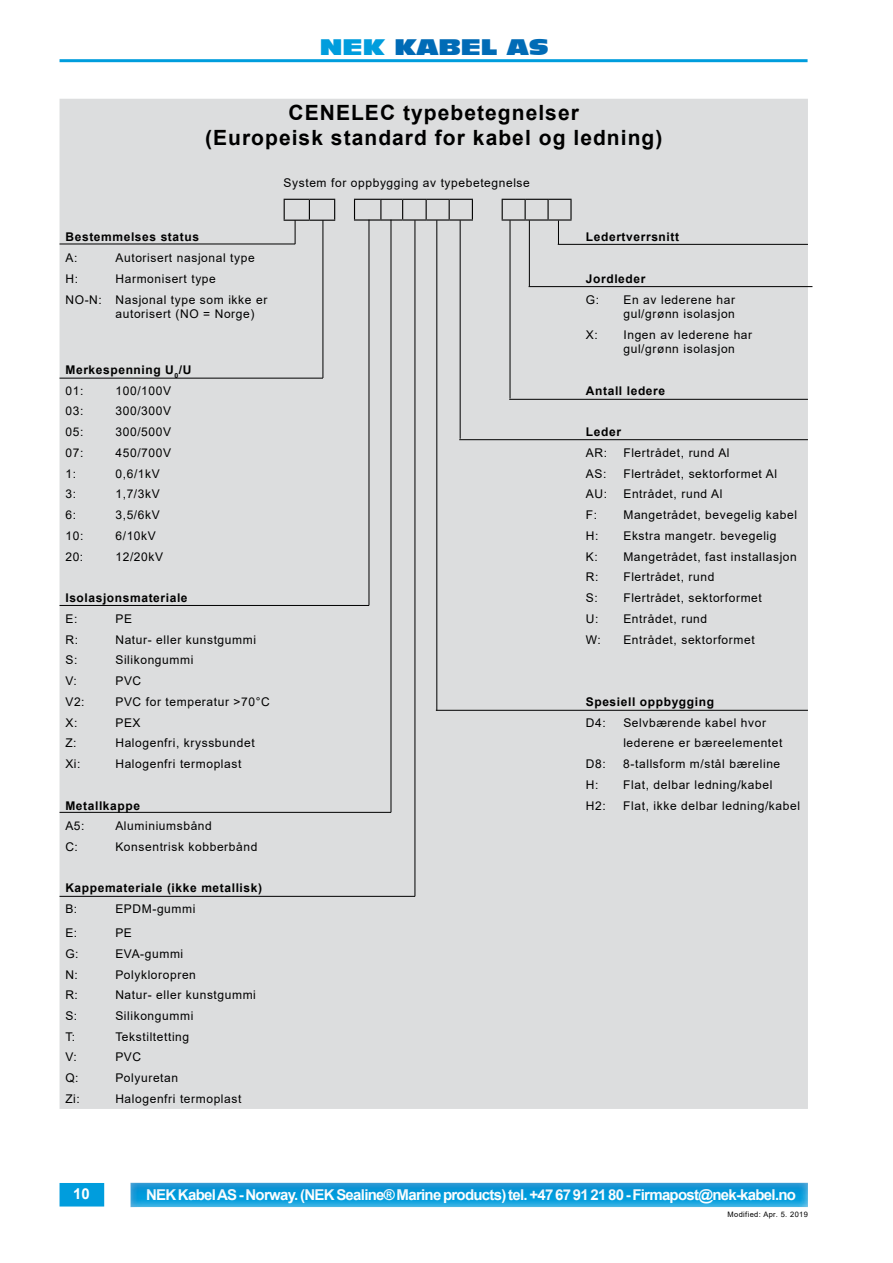
<style>
.page{position:relative;width:893px;height:1263px;background:#fff}
.page>*{position:absolute;margin:0;border:0;box-sizing:border-box;transform-origin:0 0}
.t1{font:700 21px/25.2px "Arial";letter-spacing:.05em;color:#000;text-align:center}
.t2{font:21px "Incised 901 BT Nord";color:#006bb6}
.t3{font:700 15px "Arial";letter-spacing:-.05em;color:#fff}
.t4{font:12px/14.4px "Arial";letter-spacing:.05em;color:#000}
.t5{font:700 12px/20.7px "Arial";letter-spacing:.05em;color:#000}
.t6{font:7.5px "Arial";letter-spacing:.05em;color:#000}
.s1{color:#009ddd}
.s2{font-weight:400}
</style>
<div class="page">
<hr style="left:60px;top:59px;width:747px;height:3px;background:#009ddd">
<div style="left:60px;top:1183px;width:44px;height:23px;background:#009ddd"></div>
<div style="left:128px;top:1177px;width:705px;height:31px;background:#006bb6;opacity:.33"></div>
<div style="left:60px;top:99px;width:748px;height:1010px;background:#dcddde"></div>
<svg style="left:354px;top:199px;width:119px;height:20px;background:#c6c7c8"></svg>
<hr style="left:354px;top:219px;width:27px;height:2px;background:#000">
<hr style="left:381px;top:219px;width:22px;height:2px;background:#000">
<hr style="left:403px;top:219px;width:23px;height:2px;background:#000">
<hr style="left:426px;top:219px;width:23px;height:2px;background:#000">
<hr style="left:449px;top:219px;width:24px;height:2px;background:#000">
<svg style="left:284px;top:199px;width:51px;height:45px;background:#c9c9ca"></svg>
<hr style="left:60px;top:244px;width:235px;height:1px;background:#000">
<hr style="left:323px;top:220px;width:1px;height:158px;background:#000">
<hr style="left:60px;top:378px;width:263px;height:1px;background:#000">
<hr style="left:369px;top:220px;width:1px;height:385px;background:#000">
<hr style="left:60px;top:605px;width:309px;height:1px;background:#000">
<hr style="left:391px;top:220px;width:1px;height:592px;background:#000">
<hr style="left:60px;top:812px;width:331px;height:1px;background:#000">
<hr style="left:415px;top:220px;width:1px;height:676px;background:#000">
<hr style="left:60px;top:896px;width:355px;height:1px;background:#000">
<svg style="left:502px;top:199px;width:70px;height:45px;background:#c9cacb"></svg>
<hr style="left:558px;top:244px;width:250px;height:1px;background:#000">
<hr style="left:529px;top:220px;width:1px;height:66px;background:#000">
<hr style="left:529px;top:286px;width:283px;height:1px;background:#000">
<hr style="left:510px;top:220px;width:1px;height:178px;background:#000">
<hr style="left:509px;top:399px;width:299px;height:1px;background:#000">
<hr style="left:460px;top:220px;width:1px;height:219px;background:#000">
<hr style="left:459px;top:439px;width:349px;height:1px;background:#000">
<hr style="left:437px;top:220px;width:1px;height:490px;background:#000">
<hr style="left:436px;top:710px;width:372px;height:1px;background:#000">
<h1 class="t2" style="left:320px;top:34px;width:230px"><span class="s1">NEK</span> KABEL AS</h1>
<h1 class="t1" style="left:205px;top:100px;width:459px">CENELEC typebetegnelser<br>(Europeisk standard for kabel og ledning)</h1>
<p class="t4" style="left:284px;top:175px;width:248px">System for oppbygging av typebetegnelse</p>
<p class="t5" style="left:66px;top:227px;width:135px">Bestemmelses status</p>
<p class="t5" style="left:586px;top:227px;width:95px">Ledertverrsnitt</p>
<p class="t4" style="left:66px;top:251px;width:13px">A:</p>
<p class="t4" style="left:116px;top:251px;width:141px">Autorisert nasjonal type</p>
<p class="t4" style="left:66px;top:271px;width:14px">H:</p>
<p class="t4" style="left:116px;top:271px;width:102px">Harmonisert type</p>
<p class="t5" style="left:586px;top:269px;width:61px">Jordleder</p>
<p class="t4" style="left:116px;top:292px;width:153px;text-indent:-50px">NO-N: Nasjonal type som ikke er autorisert (NO = Norge)</p>
<p class="t4" style="left:586px;top:292px;width:15px">G:</p>
<p class="t4" style="left:623px;top:292px;width:113px">En av lederene har gul/grønn isolasjon</p>
<p class="t4" style="left:586px;top:327px;width:13px">X:</p>
<p class="t4" style="left:623px;top:327px;width:130px">Ingen av lederene har gul/grønn isolasjon</p>
<p class="t5" style="left:66px;top:360px;width:127px">Merkespenning U<sub>0</sub>/U<br><span class="s2">01:</span></p>
<p class="t4" style="left:116px;top:383px;width:57px">100/100V</p>
<p class="t5" style="left:586px;top:380px;width:81px">Antall ledere</p>
<p class="t4" style="left:66px;top:404px;width:19px">03:</p>
<p class="t4" style="left:116px;top:404px;width:57px">300/300V</p>
<p class="t4" style="left:66px;top:425px;width:19px">05:</p>
<p class="t4" style="left:116px;top:425px;width:57px">300/500V</p>
<p class="t5" style="left:586px;top:422px;width:37px">Leder</p>
<p class="t4" style="left:65px;top:445px;width:19px">07:</p>
<p class="t4" style="left:116px;top:445px;width:57px">450/700V</p>
<p class="t4" style="left:586px;top:445px;width:23px">AR:</p>
<p class="t4" style="left:623px;top:445px;width:108px">Flertrådet, rund Al</p>
<p class="t4" style="left:65px;top:466px;width:12px">1:</p>
<p class="t4" style="left:116px;top:466px;width:46px">0,6/1kV</p>
<p class="t4" style="left:586px;top:466px;width:22px">AS:</p>
<p class="t4" style="left:623px;top:466px;width:155px">Flertrådet, sektorformet Al</p>
<p class="t4" style="left:65px;top:487px;width:12px">3:</p>
<p class="t4" style="left:116px;top:487px;width:46px">1,7/3kV</p>
<p class="t4" style="left:586px;top:487px;width:23px">AU:</p>
<p class="t4" style="left:623px;top:487px;width:100px">Entrådet, rund Al</p>
<p class="t4" style="left:65px;top:508px;width:12px">6:</p>
<p class="t4" style="left:115px;top:508px;width:46px">3,5/6kV</p>
<p class="t4" style="left:586px;top:508px;width:13px">F:</p>
<p class="t4" style="left:623px;top:508px;width:175px">Mangetrådet, bevegelig kabel</p>
<p class="t4" style="left:65px;top:528px;width:19px">10:</p>
<p class="t4" style="left:115px;top:528px;width:42px">6/10kV</p>
<p class="t4" style="left:586px;top:528px;width:14px">H:</p>
<p class="t4" style="left:623px;top:528px;width:155px">Ekstra mangetr. bevegelig</p>
<p class="t4" style="left:65px;top:549px;width:19px">20:</p>
<p class="t4" style="left:115px;top:549px;width:49px">12/20kV</p>
<p class="t4" style="left:586px;top:549px;width:13px">K:</p>
<p class="t4" style="left:623px;top:549px;width:175px">Mangetrådet, fast installasjon</p>
<p class="t4" style="left:586px;top:570px;width:14px">R:</p>
<p class="t4" style="left:623px;top:570px;width:93px">Flertrådet, rund</p>
<p class="t5" style="left:65px;top:588px;width:124px">Isolasjonsmateriale</p>
<p class="t4" style="left:586px;top:591px;width:13px">S:</p>
<p class="t4" style="left:623px;top:591px;width:140px">Flertrådet, sektorformet</p>
<p class="t4" style="left:65px;top:611px;width:13px">E:</p>
<p class="t4" style="left:115px;top:611px;width:18px">PE</p>
<p class="t4" style="left:586px;top:611px;width:14px">U:</p>
<p class="t4" style="left:623px;top:611px;width:85px">Entrådet, rund</p>
<p class="t4" style="left:65px;top:632px;width:14px">R:</p>
<p class="t4" style="left:115px;top:632px;width:142px">Natur- eller kunstgummi</p>
<p class="t4" style="left:586px;top:632px;width:17px">W:</p>
<p class="t4" style="left:623px;top:632px;width:133px">Entrådet, sektorformet</p>
<p class="t4" style="left:65px;top:653px;width:13px">S:</p>
<p class="t4" style="left:115px;top:653px;width:79px">Silikongummi</p>
<p class="t4" style="left:65px;top:673px;width:13px">V:</p>
<p class="t4" style="left:115px;top:673px;width:27px">PVC</p>
<p class="t4" style="left:65px;top:694px;width:21px">V2:</p>
<p class="t4" style="left:115px;top:694px;width:156px">PVC for temperatur &gt;70°C</p>
<p class="t5" style="left:586px;top:691px;width:130px">Spesiell oppbygging</p>
<p class="t4" style="left:65px;top:715px;width:13px">X:</p>
<p class="t4" style="left:115px;top:715px;width:27px">PEX</p>
<p class="t4" style="left:586px;top:715px;width:21px">D4:</p>
<p class="t4" style="left:623px;top:715px;width:144px">Selvbærende kabel hvor</p>
<p class="t4" style="left:65px;top:736px;width:13px">Z:</p>
<p class="t4" style="left:115px;top:736px;width:141px">Halogenfri, kryssbundet</p>
<p class="t4" style="left:623px;top:736px;width:161px">lederene er bæreelementet</p>
<p class="t4" style="left:65px;top:756px;width:17px">Xi:</p>
<p class="t4" style="left:115px;top:756px;width:128px">Halogenfri termoplast</p>
<p class="t4" style="left:586px;top:756px;width:21px">D8:</p>
<p class="t4" style="left:623px;top:756px;width:158px">8-tallsform m/stål bæreline</p>
<p class="t4" style="left:586px;top:777px;width:14px">H:</p>
<p class="t4" style="left:623px;top:777px;width:151px">Flat, delbar ledning/kabel</p>
<p class="t5" style="left:65px;top:795px;width:76px">Metallkappe</p>
<p class="t4" style="left:586px;top:798px;width:21px">H2:</p>
<p class="t4" style="left:623px;top:798px;width:178px">Flat, ikke delbar ledning/kabel</p>
<p class="t4" style="left:65px;top:819px;width:21px">A5:</p>
<p class="t4" style="left:115px;top:819px;width:98px">Aluminiumsbånd</p>
<p class="t4" style="left:65px;top:839px;width:14px">C:</p>
<p class="t4" style="left:115px;top:839px;width:143px">Konsentrisk kobberbånd</p>
<p class="t5" style="left:65px;top:878px;width:198px">Kappemateriale (ikke metallisk)</p>
<p class="t4" style="left:65px;top:902px;width:13px">B:</p>
<p class="t4" style="left:115px;top:902px;width:82px">EPDM-gummi</p>
<p class="t4" style="left:65px;top:925px;width:13px">E:</p>
<p class="t4" style="left:115px;top:925px;width:18px">PE</p>
<p class="t4" style="left:65px;top:946px;width:15px">G:</p>
<p class="t4" style="left:115px;top:946px;width:69px">EVA-gummi</p>
<p class="t4" style="left:65px;top:967px;width:14px">N:</p>
<p class="t4" style="left:115px;top:967px;width:82px">Polykloropren</p>
<p class="t4" style="left:65px;top:988px;width:14px">R:</p>
<p class="t4" style="left:115px;top:988px;width:142px">Natur- eller kunstgummi</p>
<p class="t4" style="left:65px;top:1008px;width:13px">S:</p>
<p class="t4" style="left:115px;top:1008px;width:79px">Silikongummi</p>
<p class="t4" style="left:65px;top:1029px;width:11px">T:</p>
<p class="t4" style="left:115px;top:1029px;width:75px">Tekstiltetting</p>
<p class="t4" style="left:65px;top:1050px;width:13px">V:</p>
<p class="t4" style="left:115px;top:1050px;width:27px">PVC</p>
<p class="t4" style="left:65px;top:1071px;width:15px">Q:</p>
<p class="t4" style="left:115px;top:1071px;width:64px">Polyuretan</p>
<p class="t4" style="left:65px;top:1091px;width:16px">Zi:</p>
<p class="t4" style="left:115px;top:1091px;width:128px">Halogenfri termoplast</p>
<p class="t3" style="left:73px;top:1183px;width:18px">10</p>
<p class="t3" style="left:146px;top:1184px;width:652px">NEK Kabel AS - Norway. (NEK Sealine® Marine products) tel. +47 67 91 21 80 - Firmapost@nek-kabel.no</p>
<p class="t6" style="left:727px;top:1209px;width:82px">Modified: Apr. 5. 2019</p>
</div>
